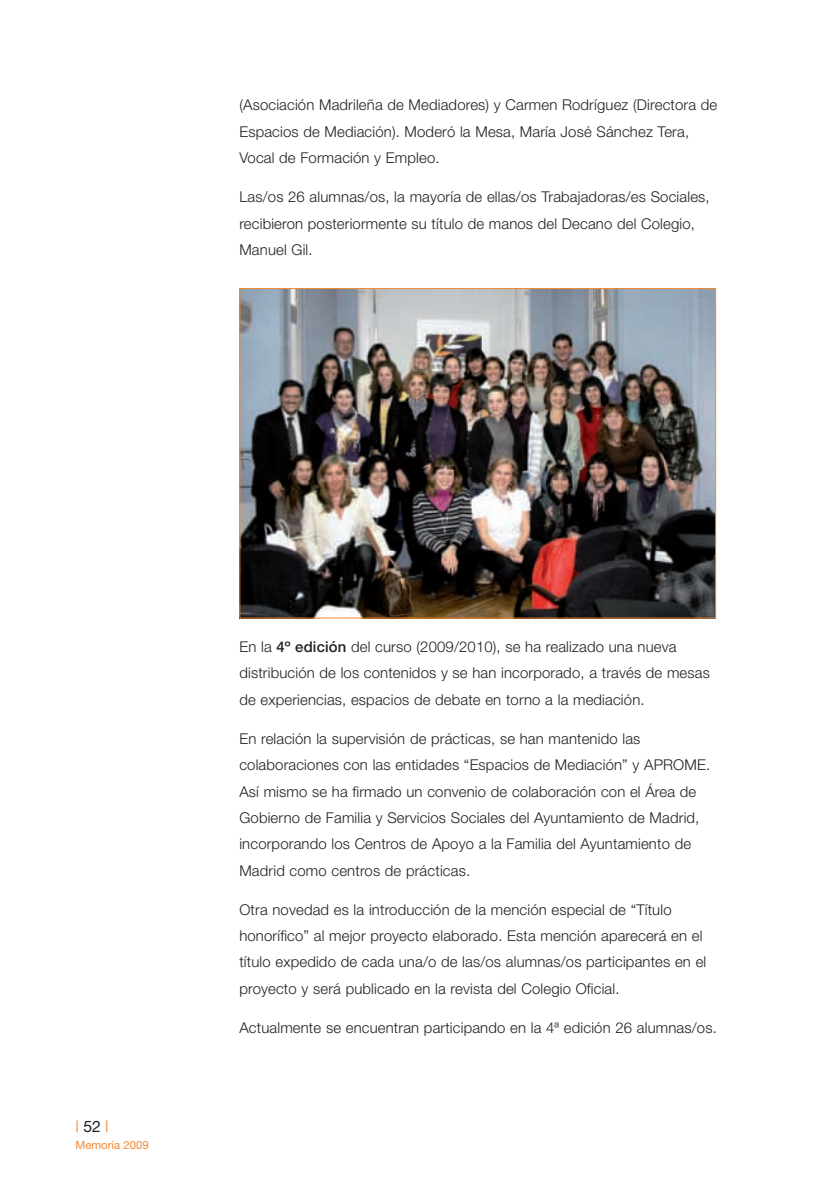
<style>
.page{position:relative;width:834px;height:1191px;background:#fff}
.page>*{position:absolute;margin:0;border:0;box-sizing:border-box;transform-origin:0 0}
.t1{font:15.75px "Helvetica Neue";color:#f58932}
.t2{font:300 14.88px/26.2px "Helvetica Neue";letter-spacing:.01em;color:#231f20}
.t3{font:11.38px "Helvetica Neue";color:#f58932}
.s1{color:#231f20}
.s2{font-weight:500}
</style>
<div class="page">
<img style="left:241px;top:290px;width:472px;height:326px">
<div style="left:239px;top:288px;width:476px;height:330px;border:1px solid #f58932"></div>
<p class="t2" style="left:239px;top:93px;width:479px">(Asociación Madrileña de Mediadores) y Carmen Rodríguez (Directora de<br>Espacios de Mediación). Moderó la Mesa, María José Sánchez Tera,<br>Vocal de Formación y Empleo.</p>
<p class="t2" style="left:239px;top:185px;width:471px">Las/os 26 alumnas/os, la mayoría de ellas/os Trabajadoras/es Sociales, recibieron posteriormente su título de manos del Decano del Colegio,<br>Manuel Gil.</p>
<p class="t1" style="left:75px;top:1120px;width:35px">|<span class="s1">52</span>|</p>
<p class="t3" style="left:75px;top:1140px;width:75px">Memoria 2009</p>
<p class="t2" style="left:239px;top:635px;width:472px">En la <span class="s2">4º edición</span> del curso (2009/2010), se ha realizado una nueva distribución de los contenidos y se han incorporado, a través de mesas de experiencias, espacios de debate en torno a la mediación.</p>
<p class="t2" style="left:239px;top:727px;width:472px">En relación la supervisión de prácticas, se han mantenido las colaboraciones con las entidades “Espacios de Mediación” y APROME.<br>Así mismo se ha firmado un convenio de colaboración con el Área de Gobierno de Familia y Servicios Sociales del Ayuntamiento de Madrid, incorporando los Centros de Apoyo a la Familia del Ayuntamiento de Madrid como centros de prácticas.</p>
<p class="t2" style="left:239px;top:897px;width:468px">Otra novedad es la introducción de la mención especial de “Título honorífico” al mejor proyecto elaborado. Esta mención aparecerá en el título expedido de cada una/o de las/os alumnas/os participantes en el proyecto y será publicado en la revista del Colegio Oficial.</p>
<p class="t2" style="left:239px;top:1015px;width:478px">Actualmente se encuentran participando en la 4ª edición 26 alumnas/os.</p>
</div>
